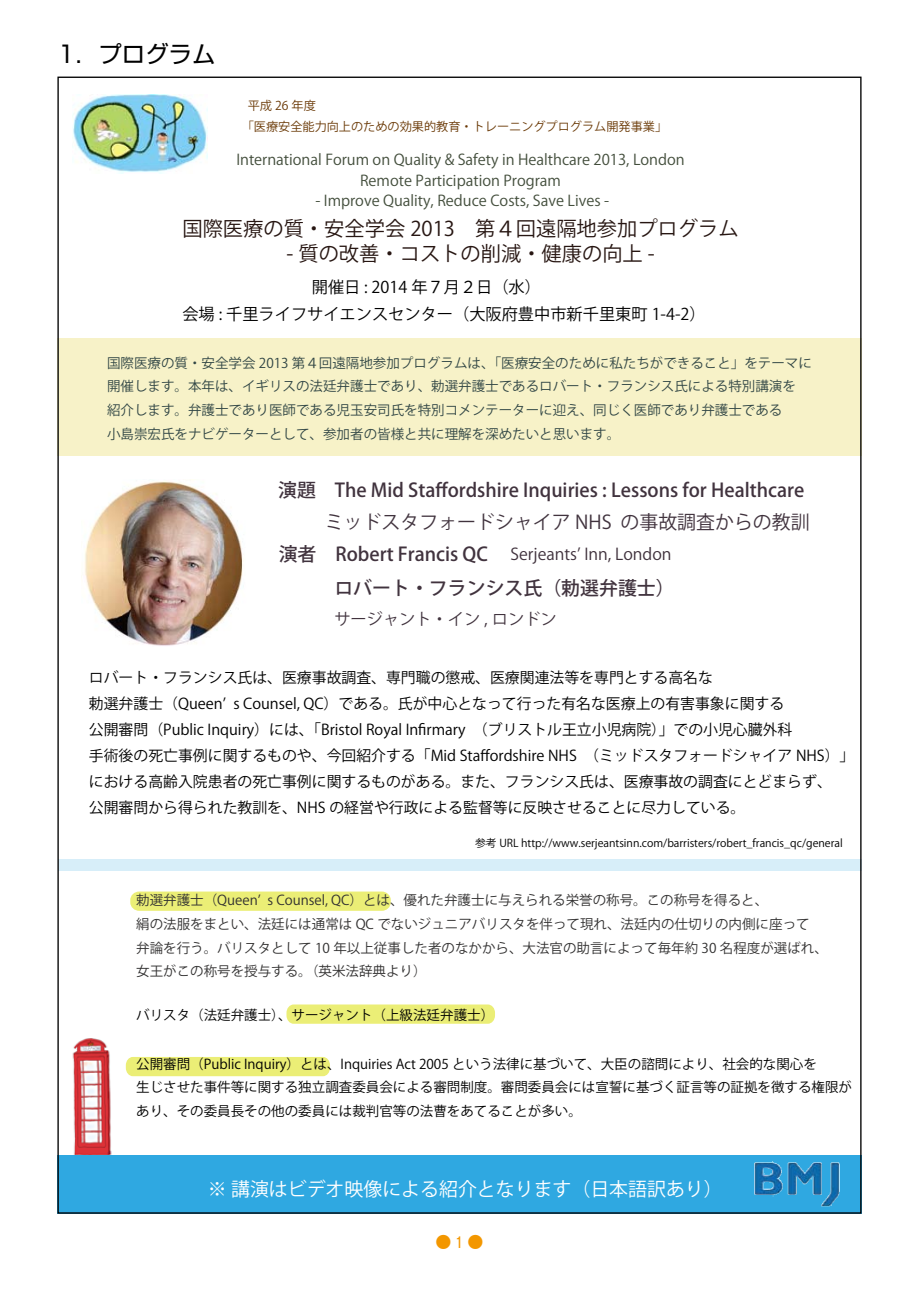
<style>
.page{position:relative;width:919px;height:1289px;background:#fff}
.page>*{position:absolute;margin:0;border:0;box-sizing:border-box;transform-origin:0 0}
.t1{font:23.4px "Shin Go Pro";color:#000}
.t2{font:20.25px "Koz Go Pro";color:#271612}
.t3{font:500 18.9px "Koz Go Pro";color:#41333e}
.t4{font:18.9px "Koz Go Pro";color:#fff}
.t5{font:18.9px "Koz Go Pro";color:#41333e}
.t6{font:16.2px "Koz Go Pro";color:#41333e}
.t7{font:16.2px/26.7px "Koz Go Pro";color:#000}
.t8{font:500 15.9px "Gothic BBB Pro";color:#f39700}
.t9{font:14.85px/26px "Koz Go Pro";color:#000}
.t10{font:14.85px/20.7px "Koz Go Pro";color:#434e3c;text-align:center}
.t11{font:13.5px/23.5px "Koz Go Pro";color:#314645}
.t12{font:13.5px/23.5px "Koz Go Pro";color:#323131}
.t13{font:13.5px/23.5px "Koz Go Pro";color:#000}
.t14{font:12.15px/21.3px "Koz Go Pro";color:#6a3906}
.t15{font:10.8px "Koz Go Pro";color:#000}
.s1{font-weight:500;font-size:18.9px}
</style>
<div class="page">
<div style="left:57px;top:338px;width:804px;height:118px;background:#f7f2c8"></div>
<div style="left:59px;top:859px;width:802px;height:11px;background:#d7eef9"></div>
<img style="left:72px;top:1038px;width:40px;height:117px">
<div style="left:57px;top:1155px;width:804px;height:58px;background:#2fa8e1"></div>
<img style="left:754px;top:1161px;width:86px;height:46px">
<img style="left:72px;top:94px;width:136px;height:80px">
<img style="left:84px;top:481px;width:159px;height:165px">
<div style="left:130px;top:891px;width:261px;height:19px;background:#ebee76;border-radius:9px"></div>
<div style="left:286px;top:1004px;width:209px;height:19px;background:#ebee76"></div>
<div style="left:126px;top:1057px;width:204px;height:19px;background:#ebee76"></div>
<h1 class="t1" style="left:57px;top:35px;width:160px">1．プログラム</h1>
<p class="t14" style="left:242px;top:95px;width:427px;text-indent:6px">平成 26 年度<br>「医療安全能力向上のための効果的教育・トレーニングプログラム開発事業」</p>
<p class="t10" style="left:236px;top:150px;width:450px">International Forum on Quality &amp; Safety in Healthcare 2013, London<br>Remote Participation Program</p>
<p class="t10" style="left:315px;top:190px;width:295px">- Improve Quality, Reduce Costs, Save Lives -</p>
<h2 class="t2" style="left:182px;top:216px;width:557px">国際医療の質・安全学会 2013　第４回遠隔地参加プログラム</h2>
<h2 class="t2" style="left:286px;top:240px;width:370px">- 質の改善・コストの削減・健康の向上 -</h2>
<p class="t7" style="left:182px;top:274px;width:525px;text-indent:129px">開催日 : 2014 年７月２日（水）<br>会場 : 千里ライフサイエンスセンター（大阪府豊中市新千里東町 1-4-2）</p>
<p class="t11" style="left:107px;top:351px;width:706px">国際医療の質・安全学会 2013 第４回遠隔地参加プログラムは、「医療安全のために私たちができること」をテーマに開催します。本年は、イギリスの法廷弁護士であり、勅選弁護士であるロバート・フランシス氏による特別講演を紹介します。弁護士であり医師である児玉安司氏を特別コメンテーターに迎え、同じく医師であり弁護士である<br>小島崇宏氏をナビゲーターとして、参加者の皆様と共に理解を深めたいと思います。</p>
<p class="t3" style="left:278px;top:477px;width:527px">演題　The Mid Staffordshire Inquiries : Lessons for Healthcare</p>
<p class="t5" style="left:325px;top:509px;width:486px">ミッドスタフォードシャイア NHS の事故調査からの教訓</p>
<p class="t6" style="left:279px;top:543px;width:394px"><span class="s1">演者　Robert Francis QC　</span> Serjeantsʼ Inn, London</p>
<p class="t3" style="left:334px;top:575px;width:342px">ロバート・フランシス氏（勅選弁護士）</p>
<p class="t6" style="left:334px;top:608px;width:224px">サージャント・イン , ロンドン</p>
<p class="t9" style="left:89px;top:664px;width:767px">ロバート・フランシス氏は、医療事故調査、専門職の懲戒、医療関連法等を専門とする高名な<br>勅選弁護士（Queenʼ s Counsel, QC）である。氏が中心となって行った有名な医療上の有害事象に関する<br>公開審問（Public Inquiry）には、「Bristol Royal Infirmary （ブリストル王立小児病院）」での小児心臓外科<br>手術後の死亡事例に関するものや、今回紹介する「Mid Staffordshire NHS （ミッドスタフォードシャイア NHS）」における高齢入院患者の死亡事例に関するものがある。また、フランシス氏は、医療事故の調査にとどまらず、<br>公開審問から得られた教訓を、NHS の経営や行政による監督等に反映させることに尽力している。</p>
<p class="t15" style="left:475px;top:836px;width:369px">参考 URL http://www.serjeantsinn.com/barristers/robert_francis_qc/general</p>
<p class="t12" style="left:136px;top:889px;width:693px">勅選弁護士（Queenʼ s Counsel, QC）とは、優れた弁護士に与えられる栄誉の称号。この称号を得ると、<br>絹の法服をまとい、法廷には通常は QC でないジュニアバリスタを伴って現れ、法廷内の仕切りの内側に座って<br>弁論を行う。バリスタとして 10 年以上従事した者のなかから、大法官の助言によって毎年約 30 名程度が選ばれ、女王がこの称号を授与する。（英米法辞典より）</p>
<p class="t13" style="left:136px;top:1003px;width:359px">バリスタ（法廷弁護士）、サージャント（上級法廷弁護士）</p>
<p class="t13" style="left:136px;top:1052px;width:717px">公開審問（Public Inquiry）とは、Inquiries Act 2005 という法律に基づいて、大臣の諮問により、社会的な関心を<br>生じさせた事件等に関する独立調査委員会による審問制度。審問委員会には宣誓に基づく証言等の証拠を徴する権限があり、その委員長その他の委員には裁判官等の法曹をあてることが多い。</p>
<p class="t4" style="left:208px;top:1177px;width:516px">※ 講演はビデオ映像による紹介となります（日本語訳あり）</p>
<p class="t8" style="left:435px;top:1228px;width:49px">● 1 ●</p>
</div>
